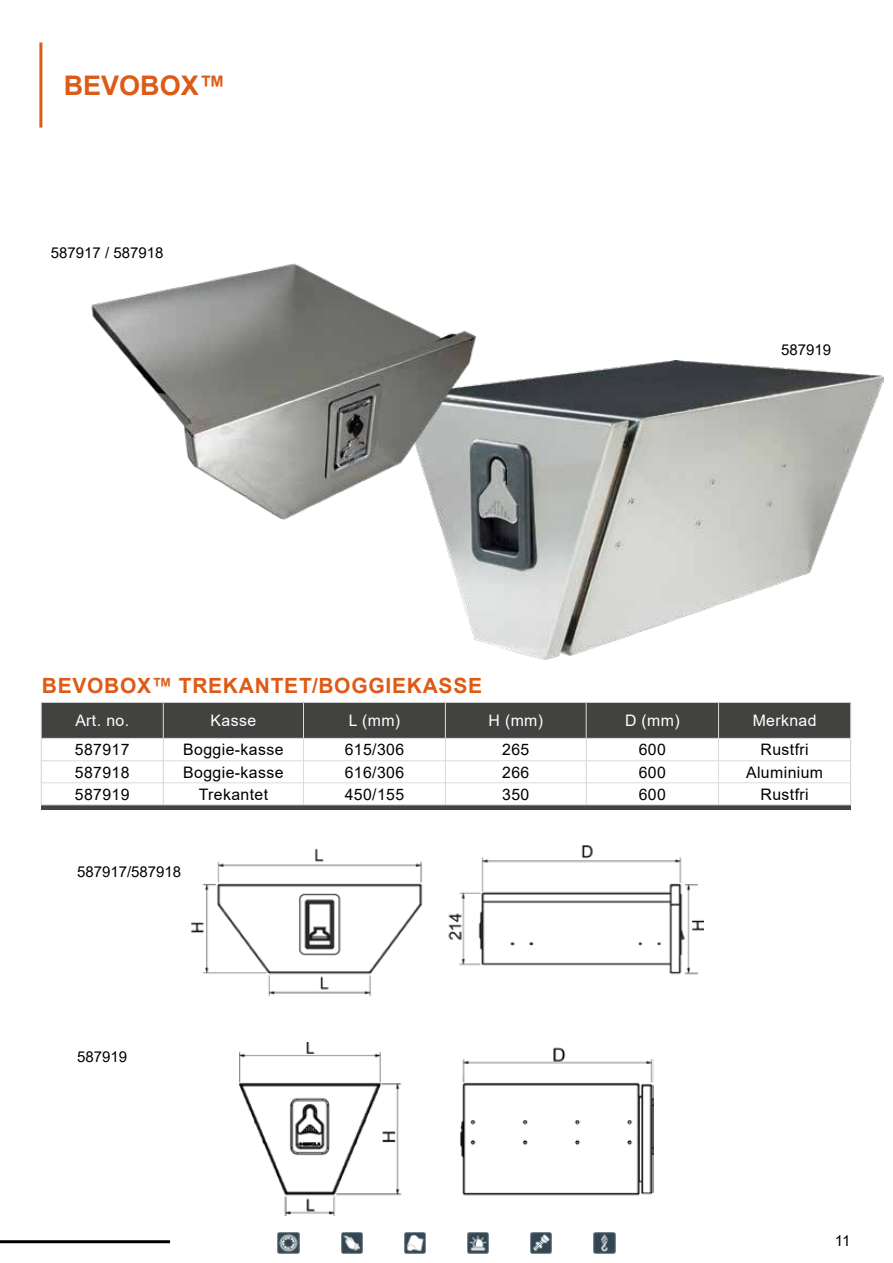
<style>
.page{position:relative;width:893px;height:1263px;background:#fff}
.page>*{position:absolute;margin:0;border:0;box-sizing:border-box;transform-origin:0 0}
.t1{font:700 27px "Arial";color:#de5a17}
.t2{font:700 21px "Arial";letter-spacing:.035em;color:#de5a17}
.t3{font:15.9px "Arial";letter-spacing:.025em;color:#000}
.t4{font:15.9px "Arial";letter-spacing:.025em;color:#fff}
.t5{font:15px "Arial";color:#000}
</style>
<div class="page">
<hr style="left:0;top:1240px;width:170px;height:3px;background:#000">
<hr style="left:39px;top:43px;width:3px;height:85px;background:#de5a17">
<img style="left:467px;top:1232px;width:22px;height:22px">
<img style="left:531px;top:1232px;width:21px;height:22px">
<img style="left:594px;top:1232px;width:21px;height:22px">
<img style="left:278px;top:1232px;width:21px;height:22px">
<img style="left:341px;top:1232px;width:21px;height:22px">
<img style="left:404px;top:1232px;width:21px;height:22px">
<div style="left:41px;top:702px;width:809px;height:107px;background:#424241"></div>
<hr style="left:445px;top:805px;width:141px;height:1px;background:#dcdcdc">
<hr style="left:718px;top:805px;width:133px;height:1px;background:#dcdcdc">
<hr style="left:303px;top:805px;width:142px;height:1px;background:#dcdcdc">
<hr style="left:586px;top:805px;width:132px;height:1px;background:#dcdcdc">
<svg style="left:41px;top:703px;width:810px;height:102px"></svg>
<hr style="left:163px;top:738px;width:140px;height:1px;background:#dcdcdc">
<hr style="left:163px;top:760px;width:140px;height:1px;background:#dcdcdc">
<hr style="left:163px;top:782px;width:140px;height:1px;background:#dcdcdc">
<hr style="left:163px;top:805px;width:140px;height:1px;background:#dcdcdc">
<hr style="left:41px;top:703px;width:1px;height:35px;background:#dcdcdc">
<hr style="left:41px;top:702px;width:122px;height:1px;background:#dcdcdc">
<hr style="left:163px;top:702px;width:140px;height:1px;background:#dcdcdc">
<hr style="left:303px;top:702px;width:142px;height:1px;background:#dcdcdc">
<hr style="left:445px;top:702px;width:141px;height:1px;background:#dcdcdc">
<hr style="left:586px;top:702px;width:132px;height:1px;background:#dcdcdc">
<hr style="left:718px;top:702px;width:133px;height:1px;background:#dcdcdc">
<hr style="left:163px;top:703px;width:1px;height:35px;background:#dcdcdc">
<hr style="left:303px;top:703px;width:1px;height:35px;background:#dcdcdc">
<hr style="left:445px;top:703px;width:1px;height:35px;background:#dcdcdc">
<hr style="left:586px;top:703px;width:1px;height:35px;background:#dcdcdc">
<hr style="left:718px;top:703px;width:1px;height:35px;background:#dcdcdc">
<hr style="left:850px;top:703px;width:1px;height:35px;background:#dcdcdc">
<img style="left:447px;top:360px;width:437px;height:300px">
<img style="left:89px;top:255px;width:405px;height:293px">
<img style="left:192px;top:845px;width:511px;height:150px">
<img style="left:240px;top:1043px;width:413px;height:173px">
<h1 class="t1" style="left:64px;top:66px;width:164px">BEVOBOX™</h1>
<p class="t5" style="left:51px;top:242px;width:114px">587917 / 587918</p>
<h2 class="t2" style="left:42px;top:671px;width:442px">BEVOBOX™ TREKANTET/BOGGIEKASSE</h2>
<p class="t5" style="left:781px;top:339px;width:52px">587919</p>
<p class="t4" style="left:75px;top:710px;width:55px">Art. no.</p>
<p class="t4" style="left:211px;top:710px;width:47px">Kasse</p>
<p class="t4" style="left:349px;top:710px;width:53px">L (mm)</p>
<p class="t4" style="left:488px;top:710px;width:56px">H (mm)</p>
<p class="t4" style="left:625px;top:710px;width:56px">D (mm)</p>
<p class="t4" style="left:753px;top:710px;width:65px">Merknad</p>
<p class="t3" style="left:75px;top:739px;width:56px">587917</p>
<p class="t3" style="left:183px;top:739px;width:102px">Boggie-kasse</p>
<p class="t3" style="left:345px;top:739px;width:61px">615/306</p>
<p class="t3" style="left:502px;top:739px;width:29px">265</p>
<p class="t3" style="left:639px;top:739px;width:29px">600</p>
<p class="t3" style="left:761px;top:739px;width:50px">Rustfri</p>
<p class="t3" style="left:75px;top:761px;width:56px">587918</p>
<p class="t3" style="left:183px;top:761px;width:102px">Boggie-kasse</p>
<p class="t3" style="left:345px;top:761px;width:61px">616/306</p>
<p class="t3" style="left:502px;top:761px;width:29px">266</p>
<p class="t3" style="left:639px;top:761px;width:29px">600</p>
<p class="t3" style="left:746px;top:761px;width:79px">Aluminium</p>
<p class="t3" style="left:75px;top:783px;width:56px">587919</p>
<p class="t3" style="left:199px;top:783px;width:71px">Trekantet</p>
<p class="t3" style="left:345px;top:783px;width:61px">450/155</p>
<p class="t3" style="left:502px;top:783px;width:29px">350</p>
<p class="t3" style="left:639px;top:783px;width:29px">600</p>
<p class="t3" style="left:761px;top:783px;width:50px">Rustfri</p>
<p class="t5" style="left:77px;top:861px;width:106px">587917/587918</p>
<p class="t5" style="left:77px;top:1046px;width:52px">587919</p>
<p class="t5" style="left:835px;top:1230px;width:17px">11</p>
</div>
